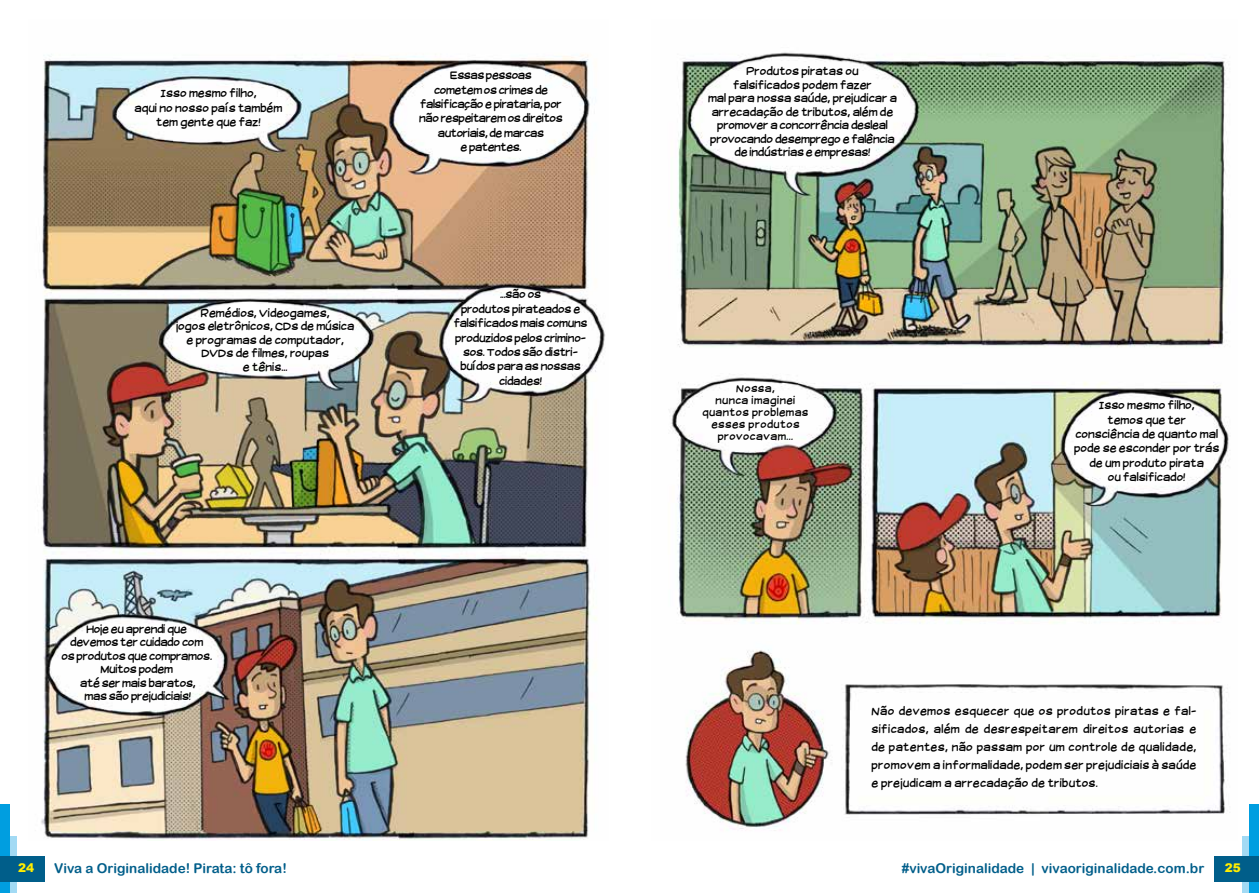
<style>
.page{position:relative;width:1259px;height:893px;background:#fff}
.page>*{position:absolute;margin:0;border:0;box-sizing:border-box;transform-origin:0 0}
.t1{font:13.5px "Arial Rounded MT Bold";color:#005e8a}
.t2{font:12px/14.4px "Suplexmentary Comic NC";letter-spacing:-.02em;color:#000;text-align:center}
.t3{font:12px/13.5px "Suplexmentary Comic NC";color:#000;text-align:center}
.t4{font:900 12px "Arial";color:#ffed00}
.t5{font:11.25px/12px "Suplexmentary Comic NC";letter-spacing:.04em;color:#000;text-align:center}
</style>
<div class="page">
<div style="left:1242px;top:836px;width:17px;height:57px;background:#a2daf4"></div>
<div style="left:1249px;top:804px;width:10px;height:89px;background:#009ee0"></div>
<div style="left:1213px;top:856px;width:46px;height:25px;background:#005e8a"></div>
<div style="left:0;top:836px;width:16px;height:57px;background:#a2daf4"></div>
<div style="left:0;top:804px;width:10px;height:89px;background:#009ee0"></div>
<div style="left:0;top:856px;width:45px;height:25px;background:#005e8a"></div>
<img style="left:41px;top:54px;width:564px;height:786px">
<img style="left:671px;top:52px;width:559px;height:779px">
<p class="t3" style="left:135px;top:86px;width:149px;line-height:14.4px">Isso mesmo filho,<br>aqui no nosso país também tem gente que faz!</p>
<p class="t3" style="left:176px;top:306px;width:180px">Remédios, Videogames,<br>jogos eletrônicos, CDs de música e programas de computador,<br>DVDs de filmes, roupas<br>e tênis...</p>
<p class="t2" style="left:419px;top:68px;width:145px">Essas pessoas<br>cometem os crimes de falsificação e pirataria, por não respeitarem os direitos autoriais, de marcas<br>e patentes.</p>
<p class="t2" style="left:454px;top:287px;width:135px">...são os<br>produtos pirateados e falsificados mais comuns produzidos pelos crimino&shy;sos. Todos são distri&shy;buídos para as nossas cidades!</p>
<p class="t2" style="left:61px;top:622px;width:152px;line-height:13.5px">Hoje eu aprendi que devemos ter cuidado com<br>os produtos que compramos.<br>Muitos podem<br>até ser mais baratos,<br>mas são prejudiciais!</p>
<p class="t3" style="left:708px;top:64px;width:190px">Produtos piratas ou<br>falsificados podem fazer<br>mal para nossa saúde, prejudicar a arrecadação de tributos, além de promover a concorrência desleal provocando desemprego e falência de indústrias e empresas!</p>
<p class="t5" style="left:702px;top:382px;width:108px">Nossa,<br>nunca imaginei quantos problemas esses produtos provocavam...</p>
<p class="t3" style="left:1074px;top:398px;width:147px;line-height:14.4px">Isso mesmo filho,<br>temos que ter consciência de quanto mal pode se esconder por trás de um produto pirata<br>ou falsificado!</p>
<p class="t2" style="left:871px;top:702px;width:326px;line-height:18px;text-align:justify">Não devemos esquecer que os produtos piratas e fal&shy;sificados, além de desrespeitarem direitos autorias e de patentes, não passam por um controle de qualidade, promovem a informalidade, podem ser prejudiciais à saúde e prejudicam a arrecadação de tributos.</p>
<p class="t4" style="left:18px;top:859px;width:18px">24</p>
<p class="t1" style="left:54px;top:860px;width:234px">Viva a Originalidade! Pirata: tô fora!</p>
<p class="t1" style="left:902px;top:860px;width:304px">#vivaOriginalidade | vivaoriginalidade.com.br</p>
<p class="t4" style="left:1224px;top:859px;width:18px">25</p>
</div>
